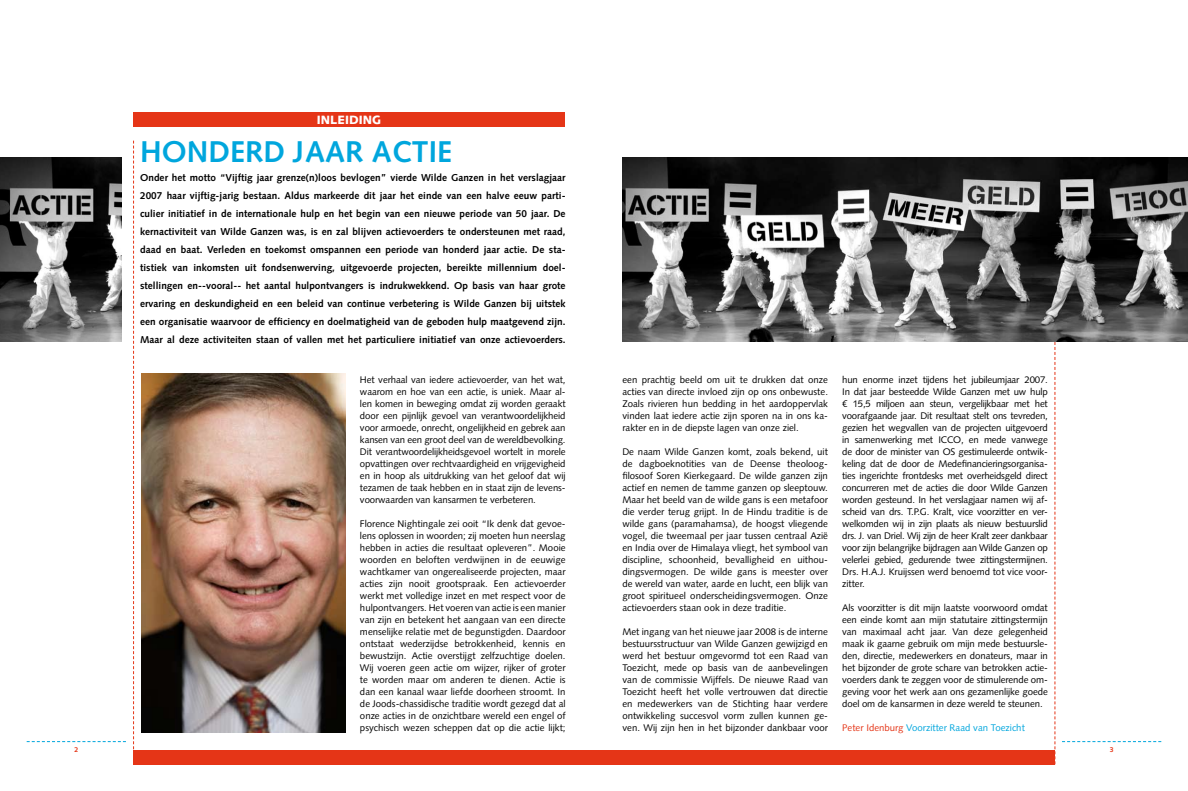
<style>
.page{position:relative;width:1188px;height:791px;background:#fff}
.page>*{position:absolute;margin:0;border:0;box-sizing:border-box;transform-origin:0 0}
.t1{font:700 30px "Syntax";color:#00a6dd}
.t2{font:900 12px "Syntax";color:#fff}
.t3{font:700 10px/18px "Syntax";color:#000;text-align:justify}
.t4{font:9.6px/12px "Syntax";color:#000;text-align:justify}
.t5{font:9.6px "Syntax";color:#00a6dd}
.t6{font:700 7px "Syntax";color:#e53517}
.s1{color:#e53517}
</style>
<div class="page">
<svg style="left:1062px;top:741px;width:99px;height:1px"></svg>
<svg style="left:27px;top:741px;width:99px;height:1px"></svg>
<svg style="left:1054px;top:341px;width:1px;height:423px"></svg>
<svg style="left:133px;top:141px;width:1px;height:609px"></svg>
<div style="left:133px;top:113px;width:431px;height:14px;background:#e53517"></div>
<div style="left:133px;top:750px;width:431px;height:14px;background:#e53517"></div>
<div style="left:563px;top:750px;width:491px;height:14px;background:#e53517"></div>
<img style="left:141px;top:373px;width:204px;height:359px">
<img style="left:622px;top:157px;width:565px;height:184px">
<img style="left:0;top:157px;width:122px;height:184px">
<p class="t2" style="left:317px;top:113px;width:66px">INLEIDING</p>
<p class="t1" style="left:140px;top:134px;width:67px">Honderd</p>
<p class="t1" style="left:293px;top:134px;width:19px">jaar</p>
<p class="t1" style="left:372px;top:134px;width:68px">actie</p>
<p class="t3" style="left:140px;top:168px;width:427px">Onder het motto “Vijftig jaar grenze(n)loos bevlogen” vierde Wilde Ganzen in het verslagjaar 2007 haar vijftig-jarig bestaan. Aldus markeerde dit jaar het einde van een halve eeuw parti&shy;culier initiatief in de internationale hulp en het begin van een nieuwe periode van 50 jaar. De kernactiviteit van Wilde Ganzen was, is en zal blijven actievoerders te ondersteunen met raad, daad en baat. Verleden en toekomst omspannen een periode van honderd jaar actie. De sta&shy;tistiek van inkomsten uit fondsenwerving, uitgevoerde projecten, bereikte millennium doel&shy;stellingen en--vooral-- het aantal hulpontvangers is indrukwekkend. Op basis van haar grote ervaring en deskundigheid en een beleid van continue verbetering is Wilde Ganzen bij uitstek een organisatie waarvoor de efficiency en doelmatigheid van de geboden hulp maatgevend zijn.<br>Maar al deze activiteiten staan of vallen met het particuliere initiatief van onze actievoerders.</p>
<p class="t4" style="left:360px;top:373px;width:207px">Het verhaal van iedere actievoerder, van het wat, waarom en hoe van een actie, is uniek. Maar al&shy;len komen in beweging omdat zij worden geraakt door een pijnlijk gevoel van verantwoordelijkheid voor armoede, onrecht, ongelijkheid en gebrek aan kansen van een groot deel van de wereldbevolking.<br>Dit verantwoordelijkheidsgevoel wortelt in morele opvattingen over rechtvaardigheid en vrijgevigheid en in hoop als uitdrukking van het geloof dat wij tezamen de taak hebben en in staat zijn de levens&shy;voorwaarden van kansarmen te verbeteren.</p>
<p class="t4" style="left:360px;top:517px;width:207px">Florence Nightingale zei ooit “Ik denk dat gevoe&shy;lens oplossen in woorden; zij moeten hun neerslag hebben in acties die resultaat opleveren”. Mooie woorden en beloften verdwijnen in de eeuwige wachtkamer van ongerealiseerde projecten, maar acties zijn nooit grootspraak. Een actievoerder werkt met volledige inzet en met respect voor de hulpontvangers. Het voeren van actie is een manier van zijn en betekent het aangaan van een directe menselijke relatie met de begunstigden. Daardoor ontstaat wederzijdse betrokkenheid, kennis en bewustzijn. Actie overstijgt zelfzuchtige doelen.<br>Wij voeren geen actie om wijzer, rijker of groter te worden maar om anderen te dienen. Actie is dan een kanaal waar liefde doorheen stroomt. In de Joods-chassidische traditie wordt gezegd dat al onze acties in de onzichtbare wereld een engel of psychisch wezen scheppen dat op die actie lijkt;</p>
<p class="t4" style="left:622px;top:373px;width:207px">een prachtig beeld om uit te drukken dat onze acties van directe invloed zijn op ons onbewuste.<br>Zoals rivieren hun bedding in het aardoppervlak vinden laat iedere actie zijn sporen na in ons ka&shy;rakter en in de diepste lagen van onze ziel.</p>
<p class="t4" style="left:622px;top:445px;width:207px">De naam Wilde Ganzen komt, zoals bekend, uit de dagboeknotities van de Deense theoloog&shy;filosoof Soren Kierkegaard. De wilde ganzen zijn actief en nemen de tamme ganzen op sleeptouw.<br>Maar het beeld van de wilde gans is een metafoor die verder terug grijpt. In de Hindu traditie is de wilde gans (paramahamsa), de hoogst vliegende vogel, die tweemaal per jaar tussen centraal Azië en India over de Himalaya vliegt, het symbool van discipline, schoonheid, bevalligheid en uithou&shy;dingsvermogen. De wilde gans is meester over de wereld van water, aarde en lucht, een blijk van groot spiritueel onderscheidingsvermogen. Onze actievoerders staan ook in deze traditie.</p>
<p class="t4" style="left:622px;top:625px;width:207px">Met ingang van het nieuwe jaar 2008 is de interne bestuursstructuur van Wilde Ganzen gewijzigd en werd het bestuur omgevormd tot een Raad van Toezicht, mede op basis van de aanbevelingen van de commissie Wijffels. De nieuwe Raad van Toezicht heeft het volle vertrouwen dat directie en medewerkers van de Stichting haar verdere ontwikkeling succesvol vorm zullen kunnen ge&shy;ven. Wij zijn hen in het bijzonder dankbaar voor</p>
<p class="t4" style="left:842px;top:373px;width:207px">hun enorme inzet tijdens het jubileumjaar 2007.<br>In dat jaar besteedde Wilde Ganzen met uw hulp € 15,5 miljoen aan steun, vergelijkbaar met het voorafgaande jaar. Dit resultaat stelt ons tevreden, gezien het wegvallen van de projecten uitgevoerd in samenwerking met ICCO, en mede vanwege de door de minister van OS gestimuleerde ontwik&shy;keling dat de door de Medefinancieringsorganisa&shy;ties ingerichte frontdesks met overheidsgeld direct concurreren met de acties die door Wilde Ganzen worden gesteund. In het verslagjaar namen wij af&shy;scheid van drs. T.P.G. Kralt, vice voorzitter en ver&shy;welkomden wij in zijn plaats als nieuw bestuurslid drs. J. van Driel. Wij zijn de heer Kralt zeer dankbaar voor zijn belangrijke bijdragen aan Wilde Ganzen op velerlei gebied, gedurende twee zittingstermijnen.<br>Drs. H.A.J. Kruijssen werd benoemd tot vice voor&shy;zitter.</p>
<p class="t4" style="left:842px;top:601px;width:207px">Als voorzitter is dit mijn laatste voorwoord omdat een einde komt aan mijn statutaire zittingstermijn van maximaal acht jaar. Van deze gelegenheid maak ik gaarne gebruik om mijn mede bestuursle&shy;den, directie, medewerkers en donateurs, maar in het bijzonder de grote schare van betrokken actie&shy;voerders dank te zeggen voor de stimulerende om&shy;geving voor het werk aan ons gezamenlijke goede doel om de kansarmen in deze wereld te steunen.</p>
<p class="t5" style="left:842px;top:721px;width:184px"><span class="s1">Peter Idenburg</span> Voorzitter Raad van Toezicht</p>
<p class="t6" style="left:74px;top:745px;width:5px">2</p>
<p class="t6" style="left:1109px;top:745px;width:5px">3</p>
</div>
